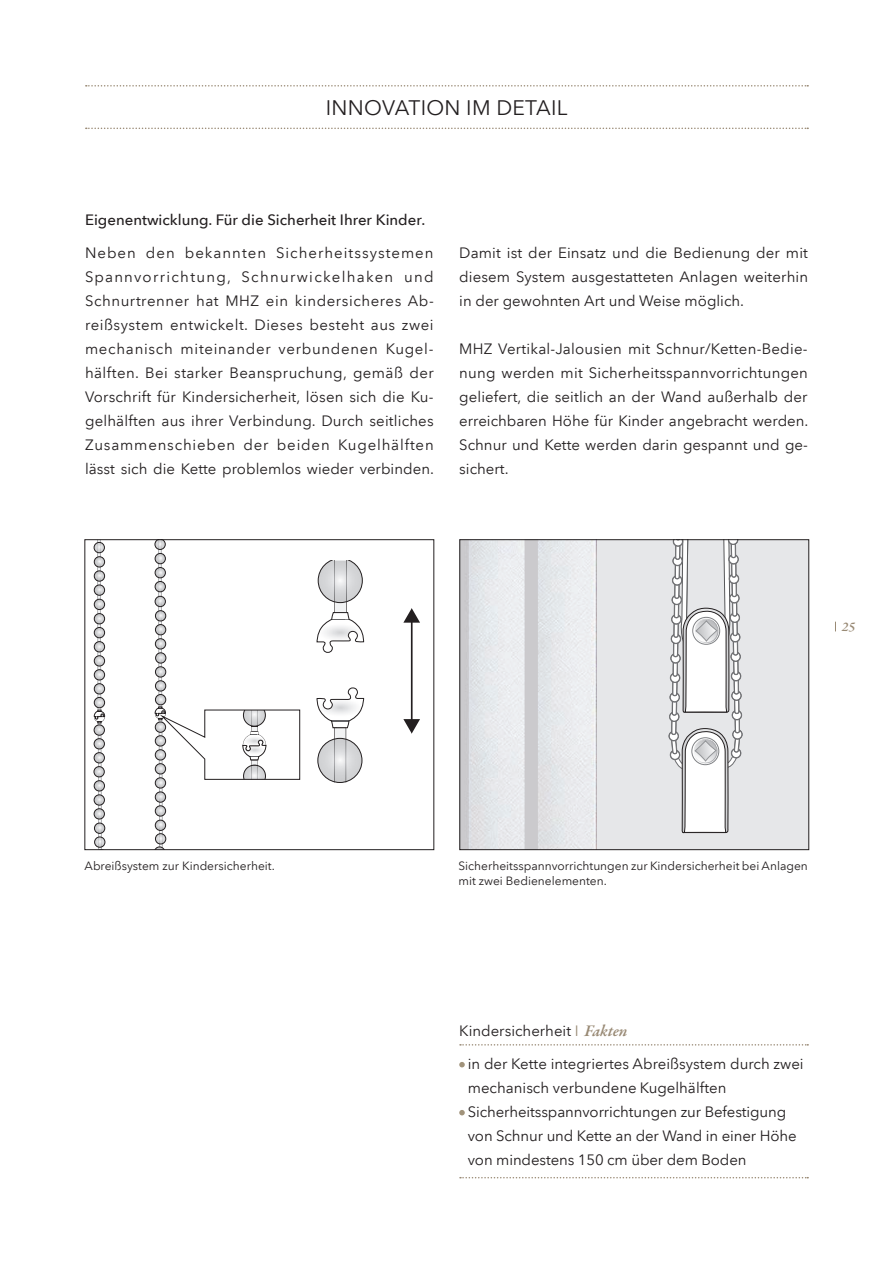
<style>
.page{position:relative;width:893px;height:1263px;background:#fff}
.page>*{position:absolute;margin:0;border:0;box-sizing:border-box;transform-origin:0 0}
.t1{font:21px "Avenir Next LT Com";letter-spacing:.01em;color:#231f20}
.t2{font:15px/24px "Avenir Next LT Com";color:#231f20;text-align:justify}
.t3{font:500 15px "Avenir Next LT Com";color:#231f20}
.t4{font:italic 600 13.5px "Garamond Premr Pro";color:#998a75}
.t5{font:12px/15px "Avenir Next LT Com";color:#231f20}
.s1{color:#998a75}
.s2{font-family:"Garamond Premr Pro";font-weight:600;font-style:italic;font-size:16.5px;color:#998a75}
</style>
<div class="page">
<div style="left:596px;top:541px;width:211px;height:307px;background:#e6e7e9"></div>
<div style="left:732px;top:729px;width:11px;height:11px;border:2px solid #6c6d70;border-radius:50%"></div>
<div style="left:668px;top:731px;width:11px;height:10px;border:2px solid #6c6d70;border-radius:50%"></div>
<img style="left:462px;top:541px;width:134px;height:307px">
<svg style="left:669px;top:541px;width:73px;height:307px"></svg>
<div style="left:460px;top:539px;width:349px;height:311px;border:1px solid #231f20"></div>
<svg style="left:94px;top:541px;width:206px;height:310px"></svg>
<div style="left:85px;top:539px;width:349px;height:311px;border:1px solid #231f20"></div>
<hr style="left:411px;top:620px;width:2px;height:101px;background:#231f20">
<svg style="left:403px;top:608px;width:17px;height:15px"></svg>
<svg style="left:403px;top:719px;width:17px;height:14px"></svg>
<svg style="left:317px;top:688px;width:47px;height:94px"></svg>
<svg style="left:316px;top:561px;width:48px;height:92px"></svg>
<svg style="left:460px;top:1044px;width:348px;height:1px"></svg>
<svg style="left:460px;top:1177px;width:348px;height:1px"></svg>
<svg style="left:459px;top:1062px;width:6px;height:5px"></svg>
<svg style="left:459px;top:1110px;width:6px;height:5px"></svg>
<svg style="left:86px;top:85px;width:722px;height:2px"></svg>
<svg style="left:86px;top:128px;width:722px;height:1px"></svg>
<h1 class="t1" style="left:326px;top:95px;width:243px">INNOVATION IM DETAIL</h1>
<p class="t3" style="left:85px;top:210px;width:342px">Eigenentwicklung. Für die Sicherheit Ihrer Kinder.</p>
<p class="t2" style="left:85px;top:241px;width:350px">Neben den bekannten Sicherheitssystemen Spannvorrichtung, Schnurwickelhaken und Schnurtrenner hat MHZ ein kindersicheres Ab&shy;reißsystem entwickelt. Dieses besteht aus zwei mechanisch miteinander verbundenen Kugel&shy;hälften. Bei starker Beanspruchung, gemäß der Vorschrift für Kindersicherheit, lösen sich die Ku&shy;gelhälften aus ihrer Verbindung. Durch seitliches Zusammenschieben der beiden Kugelhälften lässt sich die Kette problemlos wieder verbinden.</p>
<p class="t2" style="left:459px;top:241px;width:350px">Damit ist der Einsatz und die Bedienung der mit diesem System ausgestatteten Anlagen weiterhin in der gewohnten Art und Weise möglich.</p>
<p class="t2" style="left:459px;top:337px;width:351px">MHZ Vertikal-Jalousien mit Schnur/Ketten-Bedie&shy;nung werden mit Sicherheitsspannvorrichtungen geliefert, die seitlich an der Wand außerhalb der erreichbaren Höhe für Kinder angebracht werden.<br>Schnur und Kette werden darin gespannt und ge&shy;sichert.</p>
<p class="t4" style="left:842px;top:618px;width:15px">25</p>
<p class="t5" style="left:85px;top:858px;width:192px">Abreißsystem zur Kindersicherheit.</p>
<p class="t5" style="left:458px;top:858px;width:351px">Sicherheitsspannvorrichtungen zur Kindersicherheit bei Anlagen mit zwei Bedienelementen.</p>
<p class="t2" style="left:468px;top:1015px;width:337px;line-height:32.5px;text-indent:-9px">Kindersicherheit <span class="s1">I</span> <span class="s2">Fakten<br></span>in der Kette integriertes Abreißsystem durch zwei</p>
<p class="t2" style="left:468px;top:1076px;width:330px;text-align:left">mechanisch verbundene Kugelhälften Sicherheitsspannvorrichtungen zur Befestigung von Schnur und Kette an der Wand in einer Höhe von mindestens 150 cm über dem Boden</p>
</div>
